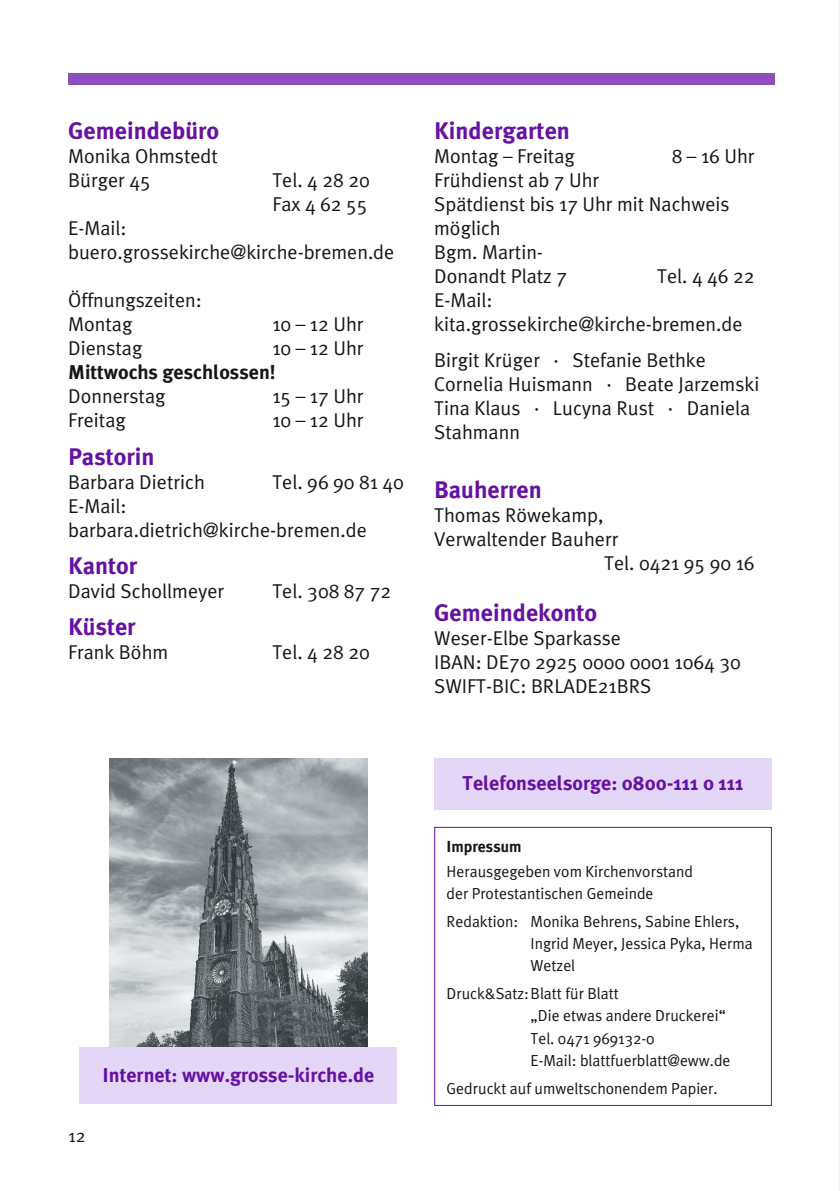
<style>
.page{position:relative;width:840px;height:1191px;background:#fff}
.page>*{position:absolute;margin:0;border:0;box-sizing:border-box;transform-origin:0 0}
.t1{font:700 24px "Meta Plus";color:#6711a3}
.t2{font:20px/24px "Meta Plus Normal";color:#151616}
.t3{font:700 20px "Meta Plus";color:#6711a3}
.t4{font:700 20px "Meta Plus";color:#151616}
.t5{font:18px "Meta Pro";color:#151616}
.t6{font:16px/22.2px "Meta Plus Normal";color:#151616}
.t7{font:700 16px "Meta Plus";color:#151616}
</style>
<div class="page">
<img style="left:109px;top:759px;width:258px;height:288px">
<div style="left:79px;top:1047px;width:318px;height:57px;background:#e4d6f7"></div>
<div style="left:434px;top:758px;width:337px;height:51px;background:#e4d6f7"></div>
<div style="left:434px;top:827px;width:337px;height:279px;border:1px solid #6711a3"></div>
<div style="left:68px;top:73px;width:706px;height:12px;background:#8f4ebe"></div>
<p class="t1" style="left:68px;top:117px;width:153px">Gemeindebüro</p>
<p class="t2" style="left:68px;top:144px;width:151px">Monika Ohmstedt<br>Bürger 45</p>
<p class="t2" style="left:272px;top:168px;width:99px">Tel. 4 28 20<br>Fax 4 62 55</p>
<p class="t2" style="left:68px;top:216px;width:327px">E-Mail: buero.grossekirche@kirche-bremen.de</p>
<p class="t2" style="left:68px;top:288px;width:135px">Öffnungszeiten:<br>Montag</p>
<p class="t2" style="left:272px;top:312px;width:92px">10 – 12 Uhr</p>
<p class="t2" style="left:68px;top:336px;width:76px">Dienstag</p>
<p class="t2" style="left:272px;top:336px;width:92px">10 – 12 Uhr</p>
<p class="t4" style="left:68px;top:361px;width:209px">Mittwochs geschlossen!</p>
<p class="t2" style="left:68px;top:384px;width:99px">Donnerstag</p>
<p class="t2" style="left:272px;top:384px;width:92px">15 – 17 Uhr</p>
<p class="t2" style="left:68px;top:408px;width:59px">Freitag</p>
<p class="t2" style="left:272px;top:408px;width:92px">10 – 12 Uhr</p>
<p class="t1" style="left:68px;top:442px;width:88px">Pastorin</p>
<p class="t2" style="left:68px;top:469px;width:138px">Barbara Dietrich</p>
<p class="t2" style="left:272px;top:469px;width:133px">Tel. 96 90 81 40</p>
<p class="t2" style="left:68px;top:493px;width:300px">E-Mail: barbara.dietrich@kirche-bremen.de</p>
<p class="t1" style="left:68px;top:552px;width:71px">Kantor</p>
<p class="t2" style="left:68px;top:579px;width:158px">David Schollmeyer</p>
<p class="t2" style="left:272px;top:579px;width:120px">Tel. 308 87 72</p>
<p class="t1" style="left:68px;top:613px;width:69px">Küster</p>
<p class="t2" style="left:68px;top:640px;width:102px">Frank Böhm</p>
<p class="t2" style="left:272px;top:640px;width:99px">Tel. 4 28 20</p>
<p class="t1" style="left:434px;top:117px;width:137px">Kindergarten</p>
<p class="t2" style="left:434px;top:144px;width:142px">Montag – Freitag</p>
<p class="t2" style="left:671px;top:144px;width:84px">8 – 16 Uhr</p>
<p class="t2" style="left:434px;top:168px;width:297px">Frühdienst ab 7 Uhr<br>Spätdienst bis 17 Uhr mit Nachweis möglich<br>Bgm. Martin-<br>Donandt Platz 7</p>
<p class="t2" style="left:656px;top:264px;width:99px">Tel. 4 46 22</p>
<p class="t2" style="left:434px;top:288px;width:309px">E-Mail: kita.grossekirche@kirche-bremen.de</p>
<p class="t2" style="left:434px;top:347px;width:326px">Birgit Krüger · Stefanie Bethke<br>Cornelia Huismann · Beate Jarzemski<br>Tina Klaus · Lucyna Rust · Daniela<br>Stahmann</p>
<p class="t1" style="left:434px;top:475px;width:109px">Bauherren</p>
<p class="t2" style="left:434px;top:502px;width:171px">Thomas Röwekamp,</p>
<p class="t2" style="left:434px;top:526px;width:185px">Verwaltender Bauherr</p>
<p class="t2" style="left:604px;top:550px;width:152px">Tel. 0421 95 90 16</p>
<p class="t1" style="left:434px;top:598px;width:164px">Gemeindekonto</p>
<p class="t2" style="left:434px;top:625px;width:308px">Weser-Elbe Sparkasse<br>IBAN: DE70 2925 0000 0001 1064 30<br>SWIFT-BIC: BRLADE21BRS</p>
<p class="t5" style="left:68px;top:1124px;width:19px">12</p>
<p class="t3" style="left:102px;top:1063px;width:273px">Internet: www.grosse-kirche.de</p>
<p class="t3" style="left:462px;top:771px;width:282px">Telefonseelsorge: 0800-111 0 111</p>
<p class="t7" style="left:446px;top:837px;width:76px">Impressum</p>
<p class="t6" style="left:446px;top:860px;width:248px">Herausgegeben vom Kirchenvorstand der Protestantischen Gemeinde</p>
<p class="t6" style="left:530px;top:910px;width:223px;text-indent:-84px">Redaktion: Monika Behrens, Sabine Ehlers,<br>Ingrid Meyer, Jessica Pyka, Herma<br>Wetzel</p>
<p class="t6" style="left:530px;top:982px;width:201px;text-indent:-84px">Druck&amp;Satz:Blatt für Blatt<br>„Die etwas andere Druckerei“<br>Tel. 0471 969132-0<br>E-Mail: blattfuerblatt@eww.de</p>
<p class="t6" style="left:446px;top:1076px;width:272px">Gedruckt auf umweltschonendem Papier.</p>
</div>
